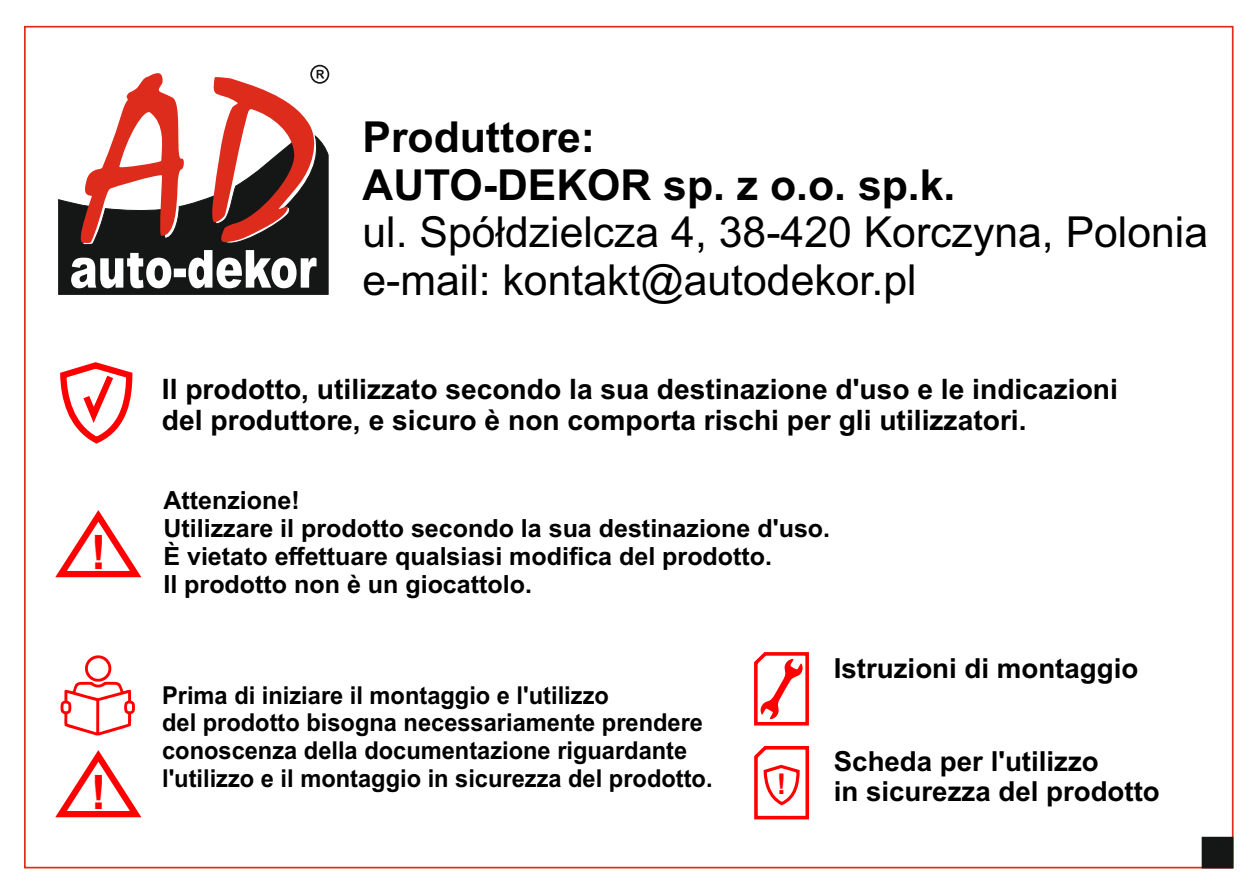
<style>
.page{position:relative;width:1259px;height:893px;background:#fff}
.page>*{position:absolute;margin:0;border:0;box-sizing:border-box;transform-origin:0 0}
.t1{font:700 47.4px "Arial";color:#f00}
.t2{font:42.6px/47.7px "Arial";color:#000}
.t3{font:700 42.6px/47.7px "Arial";color:#000}
.t4{font:700 28.5px "Arial";color:#f00}
.t5{font:700 28.2px/31.5px "Arial";color:#000}
.t6{font:700 27.6px/30.9px "Arial";color:#000}
.t7{font:700 24.9px/27.9px "Arial";color:#000}
.t8{font:700 24.6px/27.6px "Arial";color:#000;scale:.96 1}
</style>
<div class="page">
<svg style="left:1200px;top:836px;width:34px;height:33px"></svg>
<div style="left:310px;top:65px;width:19px;height:19px;border:2px solid #151616;border-radius:50%"></div>
<svg style="left:58px;top:66px;width:271px;height:229px"></svg>
<svg style="left:55px;top:750px;width:87px;height:68px"></svg>
<svg style="left:55px;top:510px;width:87px;height:68px"></svg>
<svg style="left:60px;top:362px;width:73px;height:82px"></svg>
<svg style="left:61px;top:655px;width:74px;height:81px"></svg>
<svg style="left:754px;top:652px;width:55px;height:74px"></svg>
<svg style="left:754px;top:746px;width:56px;height:74px"></svg>
<h1 class="t1" style="left:91px;top:534px;width:17px">!</h1>
<h1 class="t1" style="left:91px;top:774px;width:17px">!</h1>
<h2 class="t3" style="left:362px;top:117px;width:594px">Produttore:<br>AUTO-DEKOR sp. z o.o. sp.k.</h2>
<h2 class="t2" style="left:362px;top:212px;width:847px">ul. Spółdzielcza 4, 38-420 Korczyna, Polonia e-mail: kontakt@autodekor.pl</h2>
<p class="t5" style="left:162px;top:376px;width:957px">Il prodotto, utilizzato secondo la sua destinazione d'uso e le indicazioni del produttore, e sicuro è non comporta rischi per gli utilizzatori.</p>
<p class="t7" style="left:163px;top:489px;width:668px">Attenzione!<br>Utilizzare il prodotto secondo la sua destinazione d'uso.<br>È vietato effettuare qualsiasi modifica del prodotto.<br>Il prodotto non è un giocattolo.</p>
<p class="t8" style="left:162px;top:684px;width:575px">Prima di iniziare il montaggio e l'utilizzo<br>del prodotto bisogna necessariamente prendere conoscenza della documentazione riguardante l'utilizzo e il montaggio in sicurezza del prodotto.</p>
<p class="t4" style="left:777px;top:773px;width:11px">!</p>
<p class="t6" style="left:834px;top:655px;width:306px">Istruzioni di montaggio</p>
<p class="t6" style="left:834px;top:748px;width:327px">Scheda per l'utilizzo<br>in sicurezza del prodotto</p>
</div>
